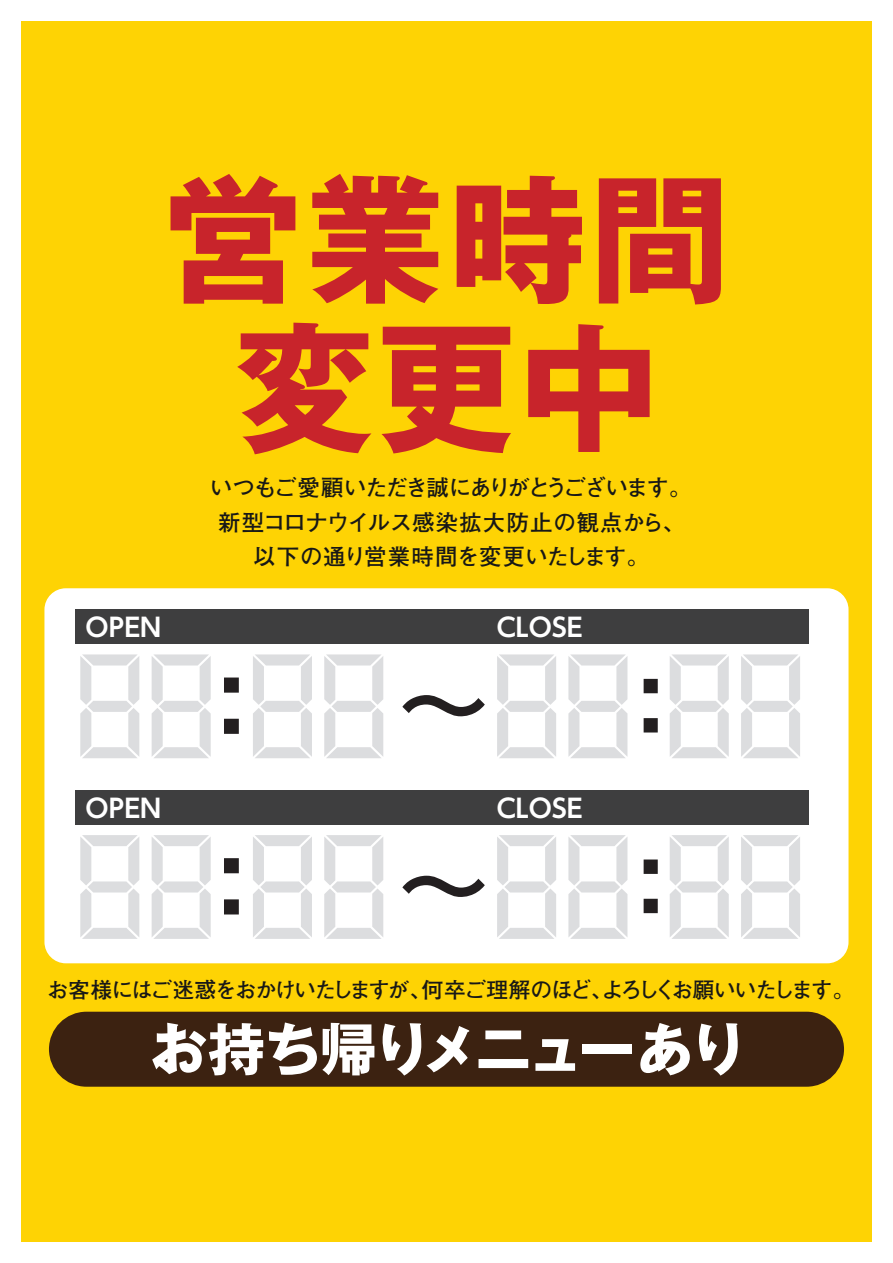
<style>
.page{position:relative;width:893px;height:1263px;background:#fff}
.page>*{position:absolute;margin:0;border:0;box-sizing:border-box;transform-origin:0 0}
.t1{font:700 139.5px "Gothic MB101 Pro";letter-spacing:.02em;color:#c8242b}
.t2{font:700 94.5px "UD Shin Go Pr 6 N De";color:#231f20}
.t3{font:700 90px "UD Shin Go Pr 6 N De";color:#231f20}
.t4{font:700 57px "Gothic MB101 Pro";letter-spacing:-.065em;color:#fff}
.t5{font:700 25.5px "UD Shin Go Pr 6 N De";color:#fff}
.t6{font:700 22.5px/34.5px "Futo Go B101 Pr 6 N";letter-spacing:-.005em;color:#181817;text-align:center}
.t7{font:700 22.5px "Futo Go B101 Pr 6 N";letter-spacing:-.085em;color:#181817}
.t8{font:700 21.75px "Futo Go B101 Pr 6 N";letter-spacing:-.085em;color:#181817}
</style>
<div class="page">
<div style="left:21px;top:21px;width:851px;height:1221px;background:#fed304"></div>
<div style="left:44px;top:588px;width:804px;height:375px;background:#fff;border-radius:21px"></div>
<div style="left:49px;top:1012px;width:795px;height:75px;background:#3c2211;border-radius:38px"></div>
<svg style="left:80px;top:654px;width:59px;height:104px"></svg>
<svg style="left:152px;top:654px;width:59px;height:104px"></svg>
<svg style="left:253px;top:654px;width:59px;height:104px"></svg>
<svg style="left:324px;top:654px;width:59px;height:104px"></svg>
<svg style="left:497px;top:654px;width:59px;height:104px"></svg>
<svg style="left:568px;top:654px;width:59px;height:104px"></svg>
<svg style="left:670px;top:654px;width:59px;height:104px"></svg>
<svg style="left:741px;top:654px;width:59px;height:104px"></svg>
<svg style="left:80px;top:835px;width:59px;height:104px"></svg>
<svg style="left:152px;top:835px;width:59px;height:104px"></svg>
<svg style="left:253px;top:835px;width:59px;height:104px"></svg>
<svg style="left:324px;top:835px;width:59px;height:104px"></svg>
<svg style="left:497px;top:835px;width:59px;height:104px"></svg>
<svg style="left:568px;top:835px;width:59px;height:104px"></svg>
<svg style="left:670px;top:835px;width:59px;height:104px"></svg>
<svg style="left:741px;top:835px;width:59px;height:104px"></svg>
<div style="left:76px;top:609px;width:733px;height:34px;background:#3e3e3f"></div>
<div style="left:76px;top:790px;width:733px;height:35px;background:#3e3e3f"></div>
<h1 class="t1" style="left:163px;top:124px;width:568px">営業時間</h1>
<h1 class="t1" style="left:234px;top:273px;width:426px">変更中</h1>
<p class="t7" style="left:210px;top:470px;width:483px">いつもご愛顧いただき誠にありがとうございます。</p>
<p class="t6" style="left:218px;top:504px;width:469px">新型コロナウイルス感染拡大防止の観点から、以下の通り営業時間を変更いたします。</p>
<p class="t5" style="left:86px;top:606px;width:77px">OPEN</p>
<p class="t5" style="left:497px;top:606px;width:87px">CLOSE</p>
<h2 class="t2" style="left:184px;top:629px;width:96px">：</h2>
<h3 class="t3" style="left:399px;top:632px;width:91px">～</h3>
<p class="t5" style="left:86px;top:788px;width:77px">OPEN</p>
<p class="t5" style="left:497px;top:788px;width:87px">CLOSE</p>
<h2 class="t2" style="left:184px;top:809px;width:96px">：</h2>
<h3 class="t3" style="left:399px;top:813px;width:91px">～</h3>
<h3 class="t3" style="left:606px;top:632px;width:91px">：</h3>
<h3 class="t3" style="left:606px;top:813px;width:91px">：</h3>
<p class="t8" style="left:47px;top:972px;width:809px">お客様にはご迷惑をおかけいたしますが、何卒ご理解のほど、よろしくお願いいたします。</p>
<h3 class="t4" style="left:151px;top:1002px;width:597px">お持ち帰りメニューあり</h3>
</div>
